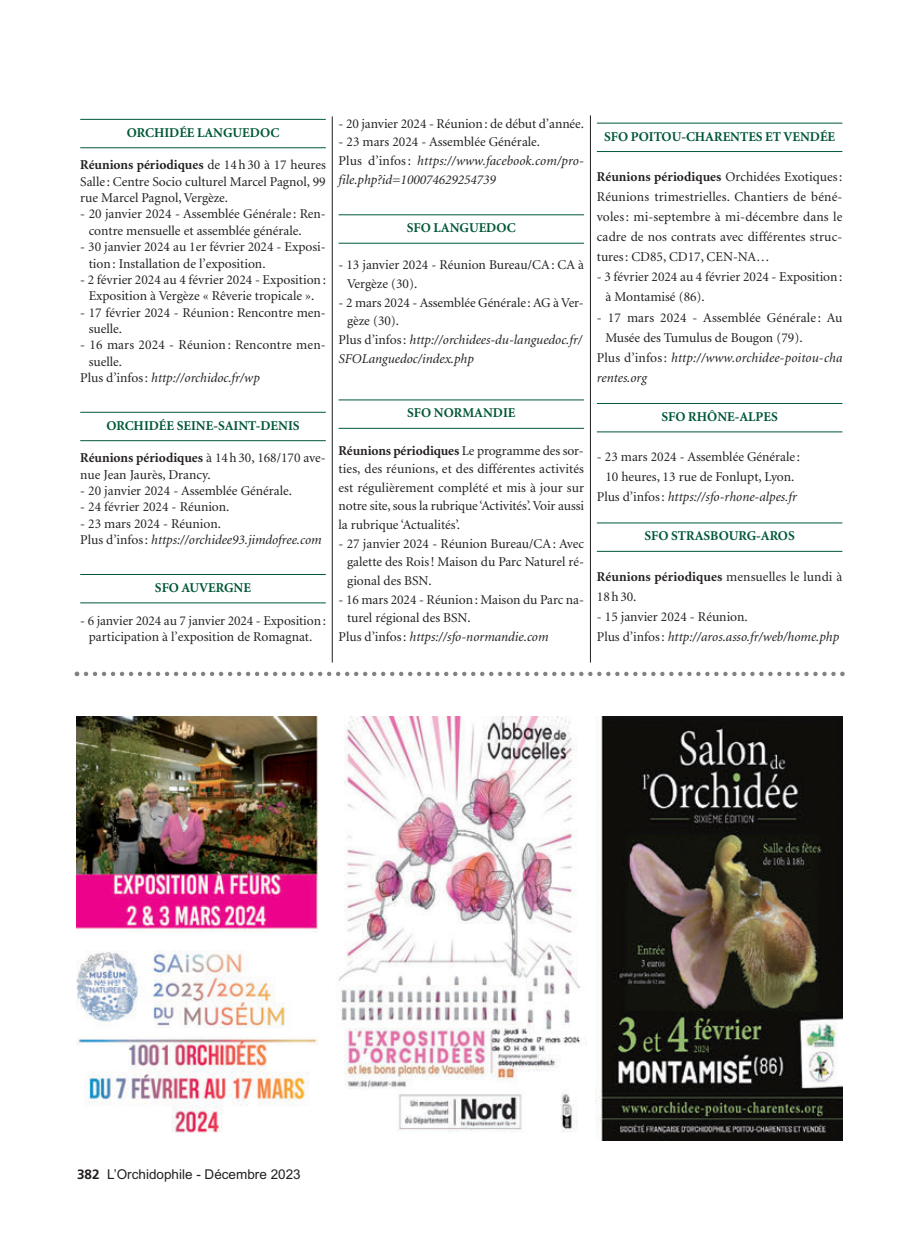
<style>
.page{position:relative;width:919px;height:1238px;background:#fff}
.page>*{position:absolute;margin:0;border:0;box-sizing:border-box;transform-origin:0 0}
.t1{font:13.5px/16.4px "Minion";color:#231f20}
.t2{font:italic 13.5px/18.6px "Minion";color:#231f20}
.t3{font:700 13.5px "Minion";color:#005837}
.t4{font:13.5px "Arial";color:#231f20}
.s1{font-weight:700}
.s2{font-style:normal}
.s3{font-style:italic}
.s4{font-family:"Frutiger";font-weight:700}
</style>
<div class="page">
<hr style="left:80px;top:119px;width:246px;height:1px;background:#005837">
<hr style="left:80px;top:147px;width:246px;height:1px;background:#005837">
<hr style="left:80px;top:412px;width:246px;height:1px;background:#005837">
<hr style="left:80px;top:440px;width:246px;height:1px;background:#005837">
<hr style="left:80px;top:574px;width:246px;height:1px;background:#005837">
<hr style="left:80px;top:602px;width:246px;height:1px;background:#005837">
<hr style="left:338px;top:214px;width:246px;height:1px;background:#005837">
<hr style="left:338px;top:243px;width:246px;height:1px;background:#005837">
<hr style="left:338px;top:399px;width:246px;height:1px;background:#005837">
<hr style="left:338px;top:428px;width:246px;height:1px;background:#005837">
<hr style="left:596px;top:123px;width:246px;height:1px;background:#005837">
<hr style="left:596px;top:151px;width:246px;height:1px;background:#005837">
<hr style="left:596px;top:403px;width:246px;height:1px;background:#005837">
<hr style="left:596px;top:431px;width:246px;height:1px;background:#005837">
<hr style="left:596px;top:522px;width:246px;height:1px;background:#005837">
<hr style="left:596px;top:551px;width:246px;height:1px;background:#005837">
<hr style="left:332px;top:116px;width:1px;height:546px;background:#231f20">
<hr style="left:590px;top:115px;width:1px;height:547px;background:#231f20">
<svg style="left:75px;top:671px;width:769px;height:5px"></svg>
<img style="left:77px;top:716px;width:765px;height:423px">
<p class="t3" style="left:127px;top:127px;width:154px">ORCHIDÉE LANGUEDOC</p>
<p class="t1" style="left:80px;top:158px;width:247px;text-align:justify"><span class="s1">Réunions périodiques</span> de 14 h 30 à 17 heures Salle : Centre Socio culturel Marcel Pagnol, 99 rue Marcel Pagnol, Vergèze.</p>
<p class="t1" style="left:89px;top:207px;width:238px;text-indent:-9px">- 20 janvier 2024 - Assemblée Générale : Ren&shy;contre mensuelle et assemblée générale.</p>
<p class="t1" style="left:89px;top:240px;width:238px;text-indent:-9px">- 30 janvier 2024 au 1er février 2024 - Exposi&shy;tion : Installation de l’exposition.</p>
<p class="t1" style="left:80px;top:272px;width:247px;text-align:center">- 2 février 2024 au 4 février 2024 - Exposition :<br>Exposition à Vergèze « Rêverie tropicale ».</p>
<p class="t1" style="left:89px;top:305px;width:238px;text-indent:-9px">- 17 février 2024 - Réunion : Rencontre men&shy;suelle.</p>
<p class="t1" style="left:80px;top:338px;width:247px">- 16 mars 2024 - Réunion : Rencontre men-</p>
<p class="t1" style="left:89px;top:354px;width:35px">suelle.</p>
<p class="t2" style="left:80px;top:369px;width:181px"><span class="s2">Plus d’infos :</span> http://orchidoc.fr/wp</p>
<p class="t3" style="left:106px;top:420px;width:195px">ORCHIDÉE SEINE-SAINT-DENIS</p>
<p class="t1" style="left:80px;top:451px;width:247px"><span class="s1">Réunions périodiques</span> à 14 h 30, 168/170 ave&shy;nue Jean Jaurès, Drancy.</p>
<p class="t1" style="left:80px;top:483px;width:213px">- 20 janvier 2024 - Assemblée Générale.</p>
<p class="t1" style="left:80px;top:500px;width:151px">- 24 février 2024 - Réunion.</p>
<p class="t1" style="left:80px;top:516px;width:243px">- 23 mars 2024 - Réunion.<br>Plus d’infos : <span class="s3">https://orchidee93.jimdofree.com</span></p>
<p class="t3" style="left:155px;top:582px;width:98px">SFO AUVERGNE</p>
<p class="t1" style="left:80px;top:613px;width:247px;text-align:center">- 6 janvier 2024 au 7 janvier 2024 - Exposition : participation à l’exposition de Romagnat.</p>
<p class="t1" style="left:338px;top:116px;width:247px">- 20 janvier 2024 - Réunion : de début d’année.</p>
<p class="t2" style="left:338px;top:134px;width:247px"><span class="s2">- 23 mars 2024 - Assemblée Générale.<br>Plus d’infos :</span> https://www.facebook.com/pro&shy;file.php?id=100074629254739</p>
<p class="t3" style="left:407px;top:222px;width:110px">SFO LANGUEDOC</p>
<p class="t1" style="left:347px;top:257px;width:238px;line-height:18.6px;text-indent:-9px">- 13 janvier 2024 - Réunion Bureau/CA : CA à<br>Vergèze (30).</p>
<p class="t1" style="left:338px;top:295px;width:247px">- 2 mars 2024 - Assemblée Générale : AG à Ver-</p>
<p class="t1" style="left:347px;top:314px;width:54px">gèze (30).</p>
<p class="t2" style="left:338px;top:331px;width:245px"><span class="s2">Plus d’infos :</span> http://orchidees-du-languedoc.fr/</p>
<p class="t2" style="left:338px;top:350px;width:137px">SFOLanguedoc/index.php</p>
<p class="t3" style="left:407px;top:408px;width:110px">SFO NORMANDIE</p>
<p class="t1" style="left:338px;top:442px;width:247px;line-height:18.6px;text-align:justify"><span class="s1">Réunions périodiques</span> Le programme des sor&shy;ties, des réunions, et des différentes activités est régulièrement complété et mis à jour sur notre site, sous la rubrique ‘Activités’. Voir aussi la rubrique ‘Actualités’.</p>
<p class="t1" style="left:347px;top:535px;width:238px;line-height:18.6px;text-align:justify;text-indent:-9px">- 27 janvier 2024 - Réunion Bureau/CA : Avec galette des Rois ! Maison du Parc Naturel ré&shy;gional des BSN.</p>
<p class="t1" style="left:338px;top:592px;width:247px">- 16 mars 2024 - Réunion : Maison du Parc na-</p>
<p class="t1" style="left:347px;top:610px;width:125px">turel régional des BSN.</p>
<p class="t2" style="left:338px;top:628px;width:211px"><span class="s2">Plus d’infos :</span> https://sfo-normandie.com</p>
<p class="t3" style="left:604px;top:131px;width:232px">SFO POITOU-CHARENTES ET VENDÉE</p>
<p class="t1" style="left:596px;top:167px;width:247px;line-height:20.1px;text-align:justify"><span class="s1">Réunions périodiques</span> Orchidées Exotiques :<br>Réunions trimestrielles. Chantiers de béné&shy;voles : mi-septembre à mi-décembre dans le cadre de nos contrats avec différentes struc&shy;tures : CD85, CD17, CEN-NA…</p>
<p class="t1" style="left:605px;top:268px;width:239px;line-height:20.1px;text-indent:-9px">- 3 février 2024 au 4 février 2024 - Exposition : à Montamisé (86).</p>
<p class="t1" style="left:596px;top:310px;width:247px">- 17 mars 2024 - Assemblée Générale : Au</p>
<p class="t1" style="left:605px;top:330px;width:199px">Musée des Tumulus de Bougon (79).</p>
<p class="t2" style="left:596px;top:349px;width:247px"><span class="s2">Plus d’infos :</span> http://www.orchidee-poitou-cha</p>
<p class="t2" style="left:596px;top:369px;width:52px">rentes.org</p>
<p class="t3" style="left:661px;top:411px;width:118px">SFO RHÔNE-ALPES</p>
<p class="t1" style="left:596px;top:448px;width:205px;line-height:20.1px;text-align:center">- 23 mars 2024 - Assemblée Générale :<br>10 heures, 13 rue de Fonlupt, Lyon.<br>Plus d’infos : <span class="s3">https://sfo-rhone-alpes.fr</span></p>
<p class="t3" style="left:644px;top:530px;width:152px">SFO STRASBOURG-AROS</p>
<p class="t1" style="left:596px;top:567px;width:247px;line-height:20.1px"><span class="s1">Réunions périodiques</span> mensuelles le lundi à<br>18 h 30.</p>
<p class="t1" style="left:596px;top:607px;width:244px;line-height:20.1px">- 15 janvier 2024 - Réunion.<br>Plus d’infos : <span class="s3">http://aros.asso.fr/web/home.php</span></p>
<p class="t4" style="left:77px;top:1166px;width:225px"><span class="s4">382</span> L’Orchidophile - Décembre 2023</p>
</div>
